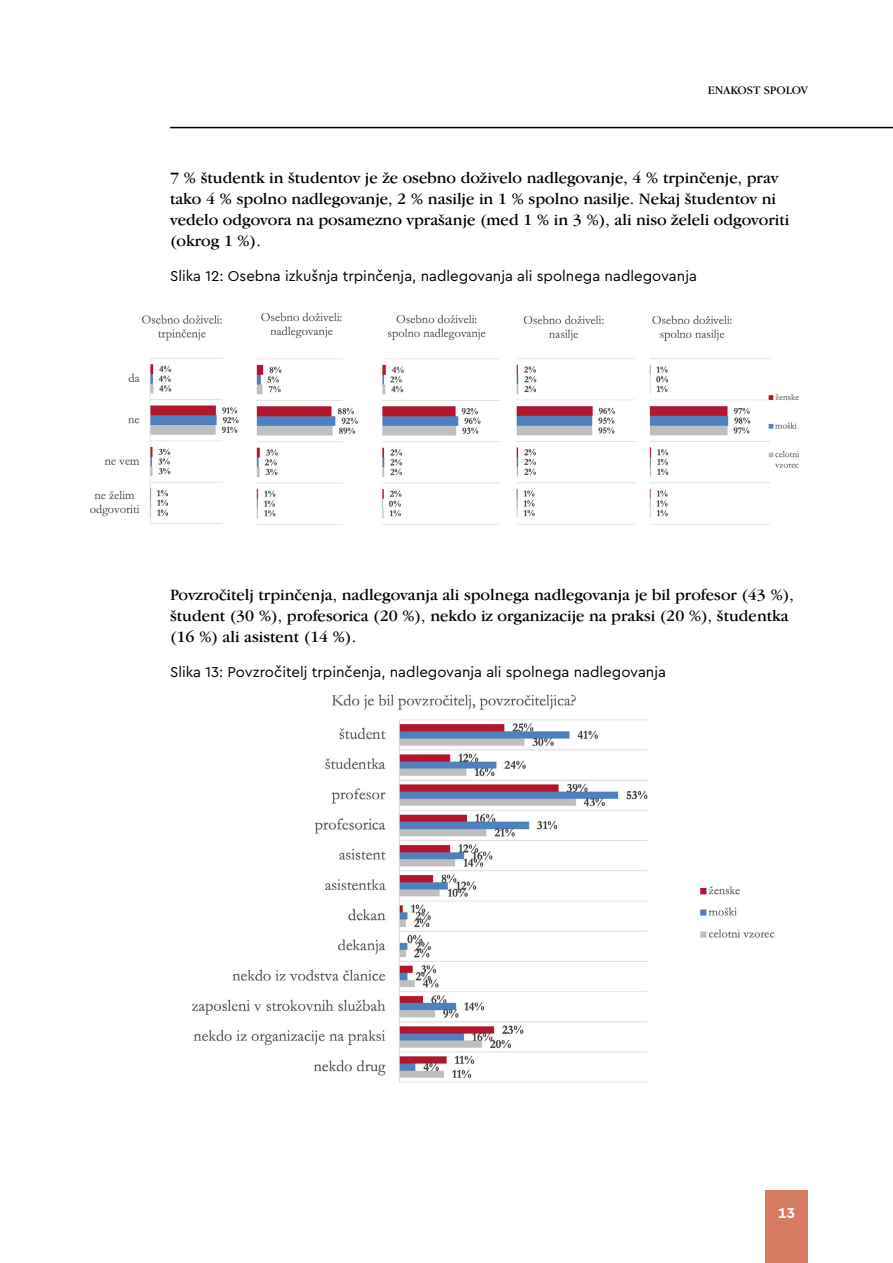
<style>
.page{position:relative;width:893px;height:1263px;background:#fff}
.page>*{position:absolute;margin:0;border:0;box-sizing:border-box;transform-origin:0 0}
.t1{font:16.5px/21px "Garmd ITC Bk BT";color:#000}
.t2{font:15px "Cera Pro";color:#000}
.t3{font:700 15px "Cera Pro";color:#fff}
.t4{font:12px "Garmd ITC Bk BT";color:#000}
</style>
<div class="page">
<hr style="left:170px;top:127px;width:723px;height:1px;background:#000">
<div style="left:765px;top:1191px;width:43px;height:72px;background:#d77c63"></div>
<img style="left:191px;top:694px;width:584px;height:389px">
<img style="left:90px;top:315px;width:149px;height:209px">
<img style="left:256px;top:312px;width:380px;height:213px">
<img style="left:649px;top:315px;width:150px;height:210px">
<p class="t4" style="left:708px;top:83px;width:102px">ENAKOST SPOLOV</p>
<p class="t1" style="left:170px;top:167px;width:621px">7 % študentk in študentov je že osebno doživelo nadlegovanje, 4 % trpinčenje, prav tako 4 % spolno nadlegovanje, 2 % nasilje in 1 % spolno nasilje. Nekaj študentov ni vedelo odgovora na posamezno vprašanje (med 1 % in 3 %), ali niso želeli odgovoriti (okrog 1 %).</p>
<p class="t2" style="left:170px;top:266px;width:528px">Slika 12: Osebna izkušnja trpinčenja, nadlegovanja ali spolnega nadlegovanja</p>
<p class="t1" style="left:170px;top:584px;width:625px">Povzročitelj trpinčenja, nadlegovanja ali spolnega nadlegovanja je bil profesor (43 %), študent (30 %), profesorica (20 %), nekdo iz organizacije na praksi (20 %), študentka (16 %) ali asistent (14 %).</p>
<p class="t2" style="left:170px;top:662px;width:497px">Slika 13: Povzročitelj trpinčenja, nadlegovanja ali spolnega nadlegovanja</p>
<p class="t3" style="left:778px;top:1203px;width:18px">13</p>
</div>
